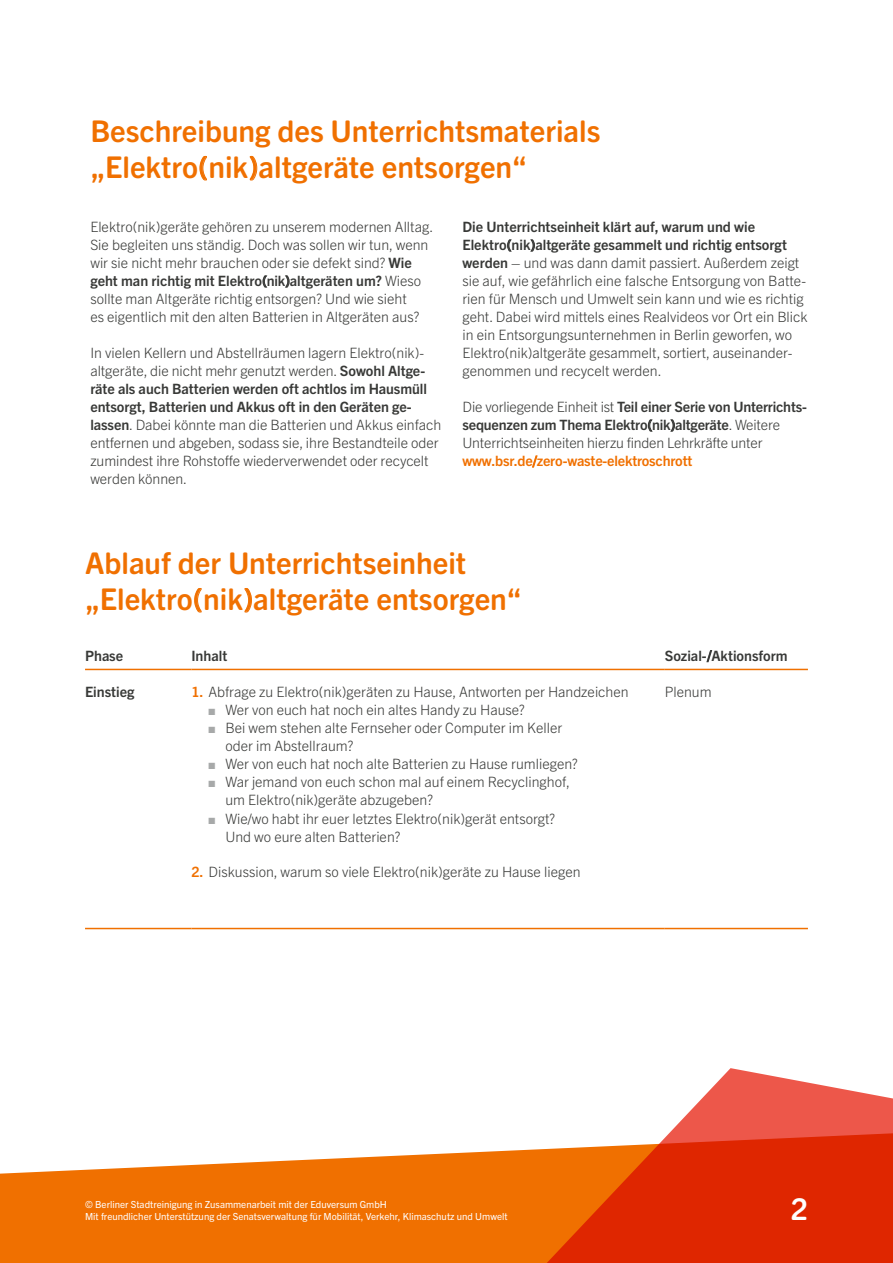
<style>
.page{position:relative;width:893px;height:1263px;background:#fff}
.page>*{position:absolute;margin:0;border:0;box-sizing:border-box;transform-origin:0 0}
.t1{font:700 30px/36px "Trade Gothic Next SR Pro";color:#f07000}
.t2{font:700 30px "Trade Gothic Next SR Pro";color:#fff}
.t3{font:300 14.25px/18px "Trade Gothic Next LT Pro";color:#383937}
.t4{font:700 14.25px "Trade Gothic Next LT Pro";color:#383937}
.t5{font:9.75px/12px "Trade Gothic Next LT Pro";color:#fff}
.s1{font-weight:700}
.s2{font-weight:700;color:#f07000}
.s3{color:#a7a9a9}
</style>
<div class="page">
<svg style="left:0;top:1149px;width:535px;height:114px;fill:#f07000"></svg>
<svg style="left:535px;top:1068px;width:358px;height:195px;fill:#df2600"></svg>
<hr style="left:85px;top:669px;width:106px;height:1px;background:#f07000">
<hr style="left:191px;top:669px;width:474px;height:1px;background:#f07000">
<hr style="left:665px;top:669px;width:143px;height:1px;background:#f07000">
<hr style="left:85px;top:928px;width:106px;height:1px;background:#f07000">
<hr style="left:191px;top:928px;width:474px;height:1px;background:#f07000">
<hr style="left:665px;top:928px;width:143px;height:1px;background:#f07000">
<h1 class="t1" style="left:90px;top:111px;width:511px">Beschreibung des Unterrichtsmaterials „Elektro(nik)altgeräte entsorgen“</h1>
<p class="t3" style="left:90px;top:217px;width:344px">Elektro(nik)geräte gehören zu unserem modernen Alltag.<br>Sie begleiten uns ständig. Doch was sollen wir tun, wenn wir sie nicht mehr brauchen oder sie defekt sind? <span class="s1">Wie geht man richtig mit Elektro(nik)altgeräten um?</span> Wieso sollte man Altgeräte richtig entsorgen? Und wie sieht<br>es eigentlich mit den alten Batterien in Altgeräten aus?</p>
<p class="t3" style="left:90px;top:343px;width:352px">In vielen Kellern und Abstellräumen lagern Elektro(nik)- altgeräte, die nicht mehr genutzt werden. <span class="s1">Sowohl Altge&shy;räte als auch Batterien werden oft achtlos im Hausmüll entsorgt, Batterien und Akkus oft in den Geräten ge&shy;lassen</span>. Dabei könnte man die Batterien und Akkus einfach entfernen und abgeben, sodass sie, ihre Bestandteile oder zumindest ihre Rohstoffe wiederverwendet oder recycelt werden können.</p>
<p class="t3" style="left:462px;top:217px;width:347px"><span class="s1">Die Unterrichtseinheit klärt auf, warum und wie Elektro(nik)altgeräte gesammelt und richtig entsorgt werden</span> – und was dann damit passiert. Außerdem zeigt sie auf, wie gefährlich eine falsche Entsorgung von Batte&shy;rien für Mensch und Umwelt sein kann und wie es richtig geht. Dabei wird mittels eines Realvideos vor Ort ein Blick in ein Entsorgungsunternehmen in Berlin geworfen, wo Elektro(nik)altgeräte gesammelt, sortiert, auseinander&shy;genommen und recycelt werden.</p>
<p class="t3" style="left:462px;top:397px;width:346px">Die vorliegende Einheit ist <span class="s1">Teil einer Serie von Unterrichts&shy;sequenzen zum Thema Elektro(nik)altgeräte</span>. Weitere Unterrichtseinheiten hierzu finden Lehrkräfte unter <span class="s2">www.bsr.de/zero-waste-elektroschrott</span></p>
<h1 class="t1" style="left:85px;top:543px;width:438px">Ablauf der Unterrichtseinheit „Elektro(nik)altgeräte entsorgen“</h1>
<p class="t4" style="left:85px;top:646px;width:40px">Phase</p>
<p class="t4" style="left:191px;top:646px;width:37px">Inhalt</p>
<p class="t4" style="left:665px;top:646px;width:124px">Sozial-/Aktionsform</p>
<p class="t4" style="left:85px;top:682px;width:51px">Einstieg</p>
<p class="t3" style="left:191px;top:682px;width:439px"><span class="s2">1.</span> Abfrage zu Elektro(nik)geräten zu Hause, Antworten per Handzeichen</p>
<p class="t3" style="left:208px;top:700px;width:318px"><span class="s3">■</span> Wer von euch hat noch ein altes Handy zu Hause?</p>
<p class="t3" style="left:225px;top:718px;width:338px;text-indent:-17px"><span class="s3">■</span> Bei wem stehen alte Fernseher oder Computer im Keller oder im Abstellraum?</p>
<p class="t3" style="left:208px;top:754px;width:371px"><span class="s3">■</span> Wer von euch hat noch alte Batterien zu Hause rumliegen?</p>
<p class="t3" style="left:225px;top:772px;width:346px;text-indent:-17px"><span class="s3">■</span> War jemand von euch schon mal auf einem Recyclinghof, um Elektro(nik)geräte abzugeben?</p>
<p class="t3" style="left:225px;top:808px;width:331px;text-indent:-17px"><span class="s3">■</span> Wie/wo habt ihr euer letztes Elektro(nik)gerät entsorgt?<br>Und wo eure alten Batterien?</p>
<p class="t3" style="left:191px;top:861px;width:391px"><span class="s2">2.</span> Diskussion, warum so viele Elektro(nik)geräte zu Hause liegen</p>
<p class="t3" style="left:665px;top:682px;width:48px">Plenum</p>
<p class="t5" style="left:85px;top:1198px;width:424px">© Berliner Stadtreinigung in Zusammenarbeit mit der Eduversum GmbH<br>Mit freundlicher Unterstützung der Senatsverwaltung für Mobilität, Verkehr, Klimaschutz und Umwelt</p>
<h1 class="t2" style="left:791px;top:1188px;width:19px">2</h1>
</div>
